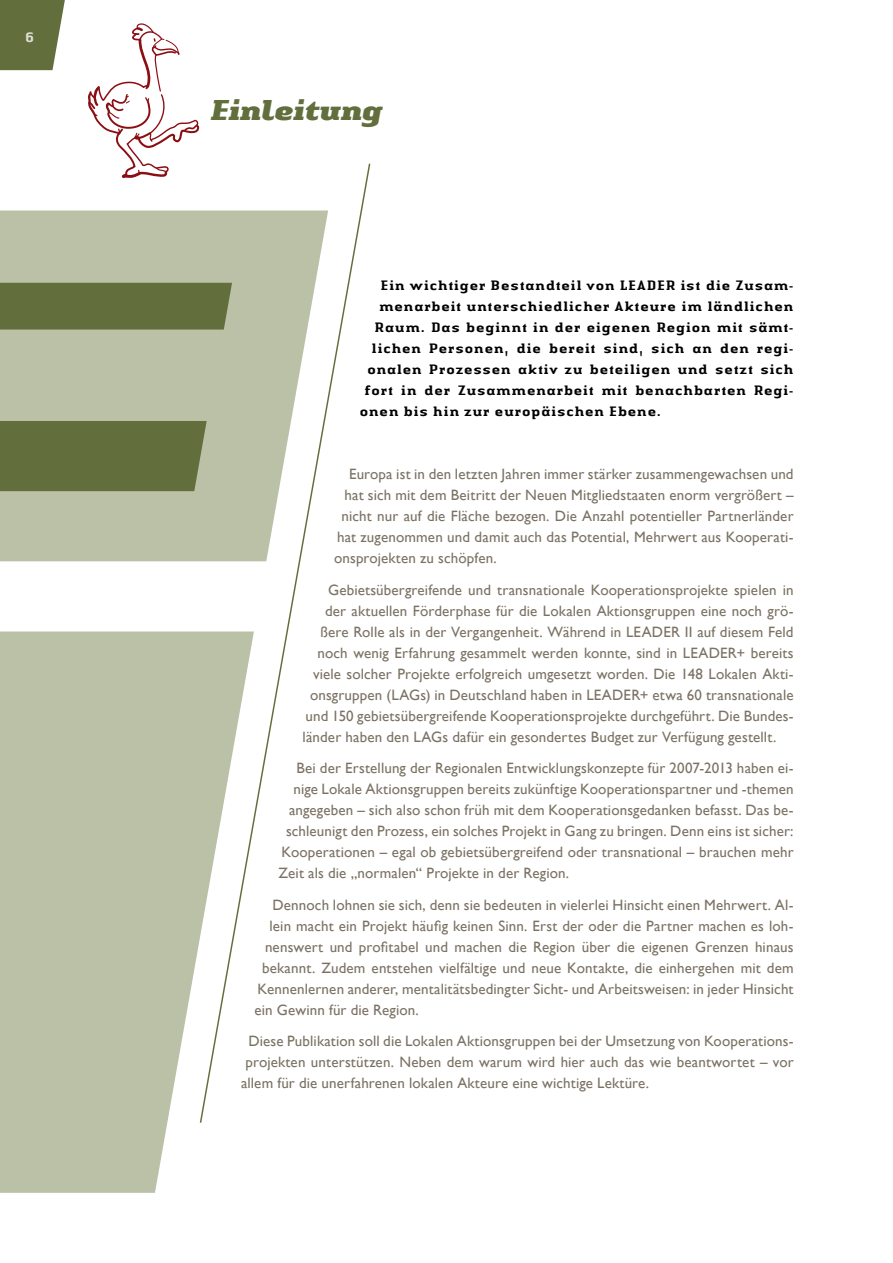
<style>
.page{position:relative;width:893px;height:1263px;background:#fff}
.page>*{position:absolute;margin:0;border:0;box-sizing:border-box;transform-origin:0 0}
.t1{font:italic 900 30px "Authentic Serif LT";letter-spacing:.005em;color:#626f3d}
.t2{font:15px "Gill Sans";letter-spacing:.01em;color:#7b7264}
.t3{font:500 14.25px "Authentic Serif LT";letter-spacing:.025em;color:#000}
.t4{font:500 14.25px "Authentic Serif LT";color:#dde0d1}
</style>
<div class="page">
<svg style="left:88px;top:23px;width:111px;height:155px"></svg>
<div style="left:0;top:210px;width:199px;height:983px;background:#bbc1a7"></div>
<svg style="left:199px;top:163px;width:172px;height:960px"></svg>
<svg style="left:0;top:0;width:65px;height:70px;background:#717c4f"></svg>
<div style="left:0;top:421px;width:207px;height:70px;background:#626f3d"></div>
<svg style="left:0;top:561px;width:272px;height:70px"></svg>
<div style="left:0;top:283px;width:232px;height:47px;background:#626f3d"></div>
<p class="t4" style="left:25px;top:28px;width:11px">6</p>
<h1 class="t1" style="left:212px;top:91px;width:173px">Einleitung</h1>
<p class="t3" style="left:380px;top:276px;width:415px">Ein wichtiger Bestandteil von LEADER ist die Zusam-</p>
<p class="t3" style="left:379px;top:297px;width:416px">menarbeit unterschiedlicher Akteure im ländlichen</p>
<p class="t3" style="left:374px;top:318px;width:421px">Raum. Das beginnt in der eigenen Region mit sämt-</p>
<p class="t3" style="left:371px;top:339px;width:424px">lichen Personen, die bereit sind, sich an den regi-</p>
<p class="t3" style="left:367px;top:360px;width:428px">onalen Prozessen aktiv zu beteiligen und setzt sich</p>
<p class="t3" style="left:364px;top:381px;width:431px">fort in der Zusammenarbeit mit benachbarten Regi-</p>
<p class="t3" style="left:359px;top:402px;width:303px">onen bis hin zur europäischen Ebene.</p>
<p class="t2" style="left:349px;top:465px;width:446px">Europa ist in den letzten Jahren immer stärker zusammengewachsen und</p>
<p class="t2" style="left:344px;top:486px;width:451px">hat sich mit dem Beitritt der Neuen Mitgliedstaaten enorm vergrößert –</p>
<p class="t2" style="left:341px;top:507px;width:454px">nicht nur auf die Fläche bezogen. Die Anzahl potentieller Partnerländer</p>
<p class="t2" style="left:337px;top:528px;width:458px">hat zugenommen und damit auch das Potential, Mehrwert aus Kooperati-</p>
<p class="t2" style="left:334px;top:549px;width:164px">onsprojekten zu schöpfen.</p>
<p class="t2" style="left:328px;top:581px;width:467px">Gebietsübergreifende und transnationale Kooperationsprojekte spielen in</p>
<p class="t2" style="left:325px;top:602px;width:470px">der aktuellen Förderphase für die Lokalen Aktionsgruppen eine noch grö-</p>
<p class="t2" style="left:320px;top:623px;width:475px">ßere Rolle als in der Vergangenheit. Während in LEADER II auf diesem Feld</p>
<p class="t2" style="left:317px;top:644px;width:478px">noch wenig Erfahrung gesammelt werden konnte, sind in LEADER+ bereits</p>
<p class="t2" style="left:313px;top:665px;width:482px">viele solcher Projekte erfolgreich umgesetzt worden. Die 148 Lokalen Akti-</p>
<p class="t2" style="left:310px;top:686px;width:485px">onsgruppen (LAGs) in Deutschland haben in LEADER+ etwa 60 transnationale</p>
<p class="t2" style="left:305px;top:707px;width:490px">und 150 gebietsübergreifende Kooperationsprojekte durchgeführt. Die Bundes-</p>
<p class="t2" style="left:302px;top:728px;width:475px">länder haben den LAGs dafür ein gesondertes Budget zur Verfügung gestellt.</p>
<p class="t2" style="left:296px;top:759px;width:499px">Bei der Erstellung der Regionalen Entwicklungskonzepte für 2007-2013 haben ei-</p>
<p class="t2" style="left:293px;top:780px;width:502px">nige Lokale Aktionsgruppen bereits zukünftige Kooperationspartner und -themen</p>
<p class="t2" style="left:289px;top:801px;width:506px">angegeben – sich also schon früh mit dem Kooperationsgedanken befasst. Das be-</p>
<p class="t2" style="left:286px;top:822px;width:509px">schleunigt den Prozess, ein solches Projekt in Gang zu bringen. Denn eins ist sicher:</p>
<p class="t2" style="left:281px;top:843px;width:514px">Kooperationen – egal ob gebietsübergreifend oder transnational – brauchen mehr</p>
<p class="t2" style="left:278px;top:864px;width:292px">Zeit als die „normalen“ Projekte in der Region.</p>
<p class="t2" style="left:272px;top:896px;width:523px">Dennoch lohnen sie sich, denn sie bedeuten in vielerlei Hinsicht einen Mehrwert. Al-</p>
<p class="t2" style="left:269px;top:917px;width:526px">lein macht ein Projekt häufig keinen Sinn. Erst der oder die Partner machen es loh-</p>
<p class="t2" style="left:265px;top:938px;width:530px">nenswert und profitabel und machen die Region über die eigenen Grenzen hinaus</p>
<p class="t2" style="left:262px;top:959px;width:533px">bekannt. Zudem entstehen vielfältige und neue Kontakte, die einhergehen mit dem</p>
<p class="t2" style="left:257px;top:980px;width:538px">Kennenlernen anderer, mentalitätsbedingter Sicht- und Arbeitsweisen: in jeder Hinsicht</p>
<p class="t2" style="left:254px;top:1001px;width:166px">ein Gewinn für die Region.</p>
<p class="t2" style="left:248px;top:1032px;width:547px">Diese Publikation soll die Lokalen Aktionsgruppen bei der Umsetzung von Kooperations-</p>
<p class="t2" style="left:245px;top:1053px;width:550px">projekten unterstützen. Neben dem warum wird hier auch das wie beantwortet – vor</p>
<p class="t2" style="left:241px;top:1074px;width:409px">allem für die unerfahrenen lokalen Akteure eine wichtige Lektüre.</p>
</div>
